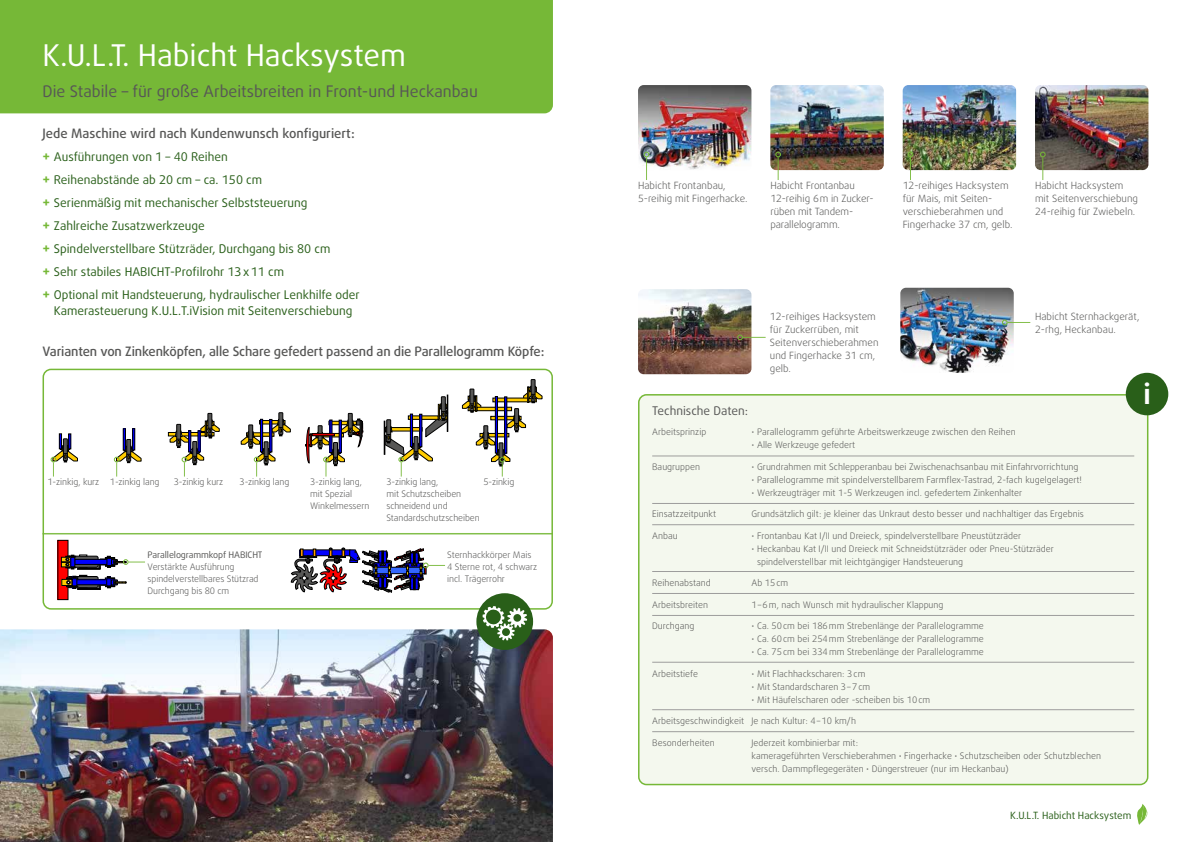
<style>
.page{position:relative;width:1191px;height:842px;background:#fff}
.page>*{position:absolute;margin:0;border:0;box-sizing:border-box;transform-origin:0 0}
.t1{font:30px "Daxline Pro";color:#fff}
.t2{font:700 28px "Daxline Pro";color:#fff}
.t3{font:16px "Daxline Pro";color:#575756}
.t4{font:500 13px "Daxline Pro";letter-spacing:-.01em;color:#575756}
.t5{font:12px/23.1px "Daxline Pro";color:#295f19}
.t6{font:12px "Daxline OT";color:#575756}
.t7{font:300 10px/13px "Daxline Pro";color:#575756}
.t8{font:10px "Daxline Pro";color:#295f19}
.t9{font:300 9px/12px "Daxline Pro";color:#575756}
.t10{font:9px "Daxline Pro";letter-spacing:-.01em;color:#575756}
.s1{font-weight:700;font-size:14px;color:#76b837}
</style>
<div class="page">
<div style="left:43px;top:369px;width:510px;height:241px;border:2px solid #76b837;border-radius:8px"></div>
<div style="left:0;top:0;width:553px;height:113px;background:#76b837"></div>
<img style="left:0;top:629px;width:553px;height:213px">
<div style="left:639px;top:395px;width:508px;height:389px;background:#f4f8ee;border-radius:8px"></div>
<div style="left:638px;top:394px;width:510px;height:391px;border:2px solid #76b837;border-radius:8px"></div>
<hr style="left:652px;top:456px;width:482px;height:1px;background:#9d9d9c">
<hr style="left:652px;top:503px;width:482px;height:1px;background:#9d9d9c">
<hr style="left:652px;top:524px;width:482px;height:1px;background:#9d9d9c">
<hr style="left:652px;top:571px;width:482px;height:1px;background:#9d9d9c">
<hr style="left:652px;top:593px;width:482px;height:1px;background:#9d9d9c">
<hr style="left:652px;top:615px;width:482px;height:1px;background:#9d9d9c">
<hr style="left:652px;top:662px;width:482px;height:1px;background:#9d9d9c">
<hr style="left:652px;top:709px;width:482px;height:1px;background:#9d9d9c">
<hr style="left:652px;top:731px;width:482px;height:1px;background:#9d9d9c">
<svg style="left:1137px;top:804px;width:11px;height:21px"></svg>
<div style="left:476px;top:593px;width:57px;height:57px;background:#295f19;border-radius:50%"></div>
<svg style="left:482px;top:606px;width:45px;height:35px"></svg>
<div style="left:1125px;top:373px;width:43px;height:42px;background:#295f19;border-radius:50%"></div>
<img style="left:638px;top:85px;width:113px;height:85px">
<img style="left:770px;top:85px;width:113px;height:85px">
<img style="left:1035px;top:85px;width:113px;height:85px">
<svg style="left:643px;top:152px;width:6px;height:28px"></svg>
<svg style="left:775px;top:152px;width:6px;height:28px"></svg>
<img style="left:902px;top:85px;width:114px;height:85px">
<svg style="left:907px;top:152px;width:6px;height:28px"></svg>
<svg style="left:1040px;top:152px;width:5px;height:28px"></svg>
<img style="left:638px;top:289px;width:113px;height:85px">
<img style="left:900px;top:288px;width:113px;height:85px">
<svg style="left:737px;top:334px;width:28px;height:6px"></svg>
<svg style="left:1002px;top:320px;width:28px;height:5px"></svg>
<svg style="left:290px;top:547px;width:155px;height:46px"></svg>
<div style="left:58px;top:540px;width:10px;height:60px;background:#f00"></div>
<div style="left:61px;top:562px;width:9px;height:5px;background:#fc0"></div>
<div style="left:61px;top:562px;width:10px;height:5px;border:1px solid #000"></div>
<div style="left:61px;top:557px;width:9px;height:5px;background:#fc0"></div>
<div style="left:61px;top:557px;width:10px;height:5px;border:1px solid #000"></div>
<div style="left:62px;top:579px;width:10px;height:6px;background:#fc0"></div>
<div style="left:61px;top:579px;width:11px;height:7px;border:1px solid #000"></div>
<svg style="left:66px;top:575px;width:60px;height:15px"></svg>
<div style="left:123px;top:428px;width:3px;height:22px;border:1px solid #000"></div>
<div style="left:132px;top:428px;width:3px;height:22px;border:1px solid #000"></div>
<hr style="left:127px;top:439px;width:4px;height:22px;background:#575756">
<div style="left:126px;top:439px;width:5px;height:22px;border:1px solid #000"></div>
<div style="left:168px;top:432px;width:38px;height:4px;border:1px solid #000"></div>
<div style="left:208px;top:413px;width:4px;height:22px;border:1px solid #000"></div>
<hr style="left:279px;top:413px;width:4px;height:21px;background:#575756">
<div style="left:278px;top:412px;width:5px;height:23px;border:1px solid #000"></div>
<div style="left:447px;top:395px;width:1px;height:37px;border:1px solid #000"></div>
<div style="left:441px;top:396px;width:4px;height:23px;border:1px solid #000"></div>
<div style="left:531px;top:379px;width:4px;height:22px;border:1px solid #000"></div>
<svg style="left:51px;top:434px;width:27px;height:43px"></svg>
<svg style="left:114px;top:446px;width:28px;height:31px"></svg>
<svg style="left:169px;top:420px;width:51px;height:57px"></svg>
<svg style="left:241px;top:419px;width:50px;height:58px"></svg>
<svg style="left:305px;top:412px;width:58px;height:65px"></svg>
<svg style="left:384px;top:403px;width:64px;height:74px"></svg>
<svg style="left:462px;top:386px;width:80px;height:91px"></svg>
<hr style="left:43px;top:533px;width:510px;height:1px;background:#76b837">
<svg style="left:65px;top:555px;width:80px;height:14px"></svg>
<h1 class="t1" style="left:43px;top:35px;width:365px">K.U.L.T. Habicht Hacksystem</h1>
<h3 class="t3" style="left:43px;top:81px;width:437px">Die Stabile – für große Arbeitsbreiten in Front-und Heckanbau</h3>
<h3 class="t4" style="left:43px;top:124px;width:314px">Jede Maschine wird nach Kundenwunsch konfiguriert:</h3>
<p class="t5" style="left:43px;top:145px;width:319px"><span class="s1">+</span> Ausführungen von 1 – 40 Reihen<br><span class="s1">+</span> Reihenabstände ab 20 cm – ca. 150 cm<br><span class="s1">+</span> Serienmäßig mit mechanischer Selbststeuerung<br><span class="s1">+</span> Zahlreiche Zusatzwerkzeuge<br><span class="s1">+</span> Spindelverstellbare Stützräder, Durchgang bis 80 cm<br><span class="s1">+</span> Sehr stabiles HABICHT-Profilrohr 13x11 cm<br><span class="s1">+</span> Optional mit Handsteuerung, hydraulischer Lenkhilfe oder</p>
<h3 class="t5" style="left:54px;top:300px;width:300px">Kamerasteuerung K.U.L.T.iVision mit Seitenverschiebung</h3>
<h3 class="t4" style="left:43px;top:343px;width:503px">Varianten von Zinkenköpfen, alle Schare gefedert passend an die Parallelogramm Köpfe:</h3>
<p class="t9" style="left:310px;top:475px;width:61px">3-zinkig lang, mit Spezial<br>Winkelmessern</p>
<p class="t9" style="left:483px;top:475px;width:32px">5-zinkig</p>
<p class="t9" style="left:47px;top:475px;width:114px">1-zinkig, kurz 1-zinkig lang</p>
<p class="t9" style="left:174px;top:475px;width:51px">3-zinkig kurz</p>
<p class="t9" style="left:386px;top:475px;width:95px">3-zinkig lang,<br>mit Schutzscheiben schneidend und<br>Standardschutzscheiben</p>
<p class="t9" style="left:240px;top:475px;width:51px">3-zinkig lang</p>
<p class="t10" style="left:148px;top:548px;width:116px">Parallelogrammkopf HABICHT</p>
<p class="t9" style="left:148px;top:560px;width:112px">Verstärkte Ausführung spindelverstellbares Stützrad<br>Durchgang bis 80 cm</p>
<p class="t9" style="left:447px;top:548px;width:91px">Sternhackkörper Mais<br>4 Sterne rot, 4 schwarz incl. Trägerrohr</p>
<p class="t7" style="left:638px;top:179px;width:111px">Habicht Frontanbau,<br>5-reihig mit Fingerhacke.</p>
<p class="t7" style="left:770px;top:179px;width:105px">Habicht Frontanbau<br>12-reihig 6m in Zucker&shy;rüben mit Tandem&shy;parallelogramm.</p>
<p class="t7" style="left:902px;top:179px;width:111px">12-reihiges Hacksystem für Mais, mit Seiten&shy;verschieberahmen und<br>Fingerhacke 37 cm, gelb.</p>
<p class="t7" style="left:1035px;top:179px;width:104px">Habicht Hacksystem mit Seitenverschiebung<br>24-reihig für Zwiebeln.</p>
<h3 class="t6" style="left:652px;top:402px;width:98px">Technische Daten:</h3>
<p class="t7" style="left:770px;top:310px;width:110px">12-reihiges Hacksystem für Zuckerrüben, mit<br>Seitenverschieberahmen und Fingerhacke 31 cm, gelb.</p>
<p class="t7" style="left:1035px;top:310px;width:106px">Habicht Sternhackgerät,<br>2-rhg, Heckanbau.</p>
<h2 class="t2" style="left:1143px;top:375px;width:9px">i</h2>
<p class="t9" style="left:652px;top:426px;width:56px">Arbeitsprinzip</p>
<p class="t9" style="left:751px;top:426px;width:266px">• Parallelogramm geführte Arbeitswerkzeuge zwischen den Reihen</p>
<p class="t9" style="left:751px;top:439px;width:105px">• Alle Werkzeuge gefedert</p>
<p class="t9" style="left:652px;top:460px;width:49px">Baugruppen</p>
<p class="t9" style="left:751px;top:460px;width:328px">• Grundrahmen mit Schlepperanbau bei Zwischenachsanbau mit Einfahrvorrichtung</p>
<p class="t9" style="left:751px;top:473px;width:332px">• Parallelogramme mit spindelverstellbarem Farmflex-Tastrad, 2-fach kugelgelagert!</p>
<p class="t9" style="left:751px;top:486px;width:272px">• Werkzeugträger mit 1-5 Werkzeugen incl. gefedertem Zinkenhalter</p>
<p class="t9" style="left:652px;top:508px;width:65px">Einsatzzeitpunkt</p>
<p class="t9" style="left:751px;top:508px;width:334px">Grundsätzlich gilt: je kleiner das Unkraut desto besser und nachhaltiger das Ergebnis</p>
<p class="t9" style="left:652px;top:529px;width:27px">Anbau</p>
<p class="t9" style="left:751px;top:529px;width:271px">• Frontanbau Kat I/II und Dreieck, spindelverstellbare Pneustützräder</p>
<p class="t9" style="left:757px;top:542px;width:298px;line-height:13px;text-indent:-6px">• Heckanbau Kat I/II und Dreieck mit Schneidstützräder oder Pneu-Stützräder spindelverstellbar mit leichtgängiger Handsteuerung</p>
<p class="t9" style="left:652px;top:577px;width:60px">Reihenabstand</p>
<p class="t9" style="left:751px;top:577px;width:38px">Ab 15cm</p>
<p class="t9" style="left:652px;top:598px;width:57px">Arbeitsbreiten</p>
<p class="t9" style="left:751px;top:598px;width:193px">1–6m, nach Wunsch mit hydraulischer Klappung</p>
<p class="t9" style="left:652px;top:620px;width:44px">Durchgang</p>
<p class="t9" style="left:751px;top:620px;width:234px">• Ca. 50cm bei 186mm Strebenlänge der Parallelogramme</p>
<p class="t9" style="left:751px;top:633px;width:234px">• Ca. 60cm bei 254mm Strebenlänge der Parallelogramme</p>
<p class="t9" style="left:751px;top:646px;width:234px">• Ca. 75cm bei 334mm Strebenlänge der Parallelogramme</p>
<p class="t9" style="left:652px;top:667px;width:47px">Arbeitstiefe</p>
<p class="t9" style="left:751px;top:667px;width:115px">• Mit Flachhackscharen: 3cm</p>
<p class="t9" style="left:751px;top:680px;width:120px">• Mit Standardscharen 3–7cm</p>
<p class="t9" style="left:751px;top:693px;width:180px">• Mit Häufelscharen oder -scheiben bis 10cm</p>
<p class="t9" style="left:652px;top:715px;width:205px">Arbeitsgeschwindigkeit Je nach Kultur: 4–10 km/h</p>
<p class="t9" style="left:652px;top:736px;width:64px">Besonderheiten</p>
<p class="t9" style="left:751px;top:736px;width:351px;line-height:13px">Jederzeit kombinierbar mit:<br>kamerageführten Verschieberahmen • Fingerhacke • Schutzscheiben oder Schutzblechen versch. Dammpflegegeräten • Düngerstreuer (nur im Heckanbau)</p>
<p class="t8" style="left:1010px;top:808px;width:123px">K.U.L.T. Habicht Hacksystem</p>
</div>
